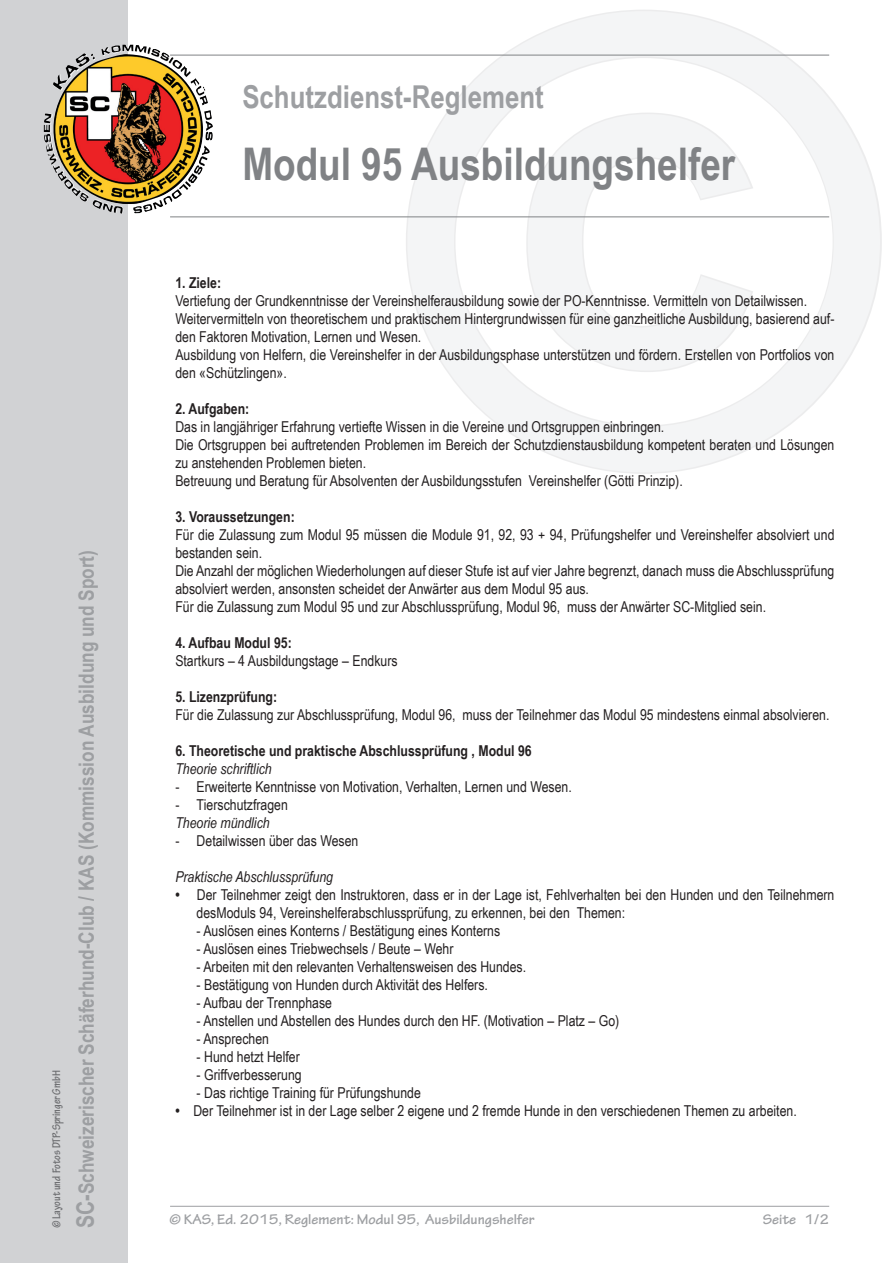
<style>
.page{position:relative;width:893px;height:1263px;background:#fff}
.page>*{position:absolute;margin:0;border:0;box-sizing:border-box;transform-origin:0 0}
.t1{font:700 616.5px "Arial Narrow";color:#e6e7e9;scale:1.25 1}
.t2{font:700 45px "Arial Narrow";color:#808285}
.t3{font:700 31.5px "Arial Narrow";color:#9d9fa2}
.t4{font:700 21px "Arial Narrow";color:#9d9fa2}
.t5{font:15px/18px "Arial Narrow";color:#231f20}
.t6{font:700 15px "Arial Narrow";color:#231f20}
.t7{font:italic 15px "Arial Narrow";color:#231f20}
.t8{font:700 15px "Tekton Pro";color:#9d9fa2}
.t9{font:700 condensed 12px "Tekton Pro";color:#6c6d70}
.s1{font-size:24px}
.s2{font-weight:700}
</style>
<div class="page">
<svg style="left:404px;top:10px;width:478px;height:464px"></svg>
<div style="left:0;top:0;width:128px;height:1263px;background:#d1d2d4"></div>
<img style="left:49px;top:45px;width:156px;height:161px">
<hr style="left:170px;top:1206px;width:659px;height:1px;background:#9d9fa2">
<hr style="left:170px;top:217px;width:659px;height:1px;background:#808285">
<hr style="left:170px;top:55px;width:659px;height:1px;background:#808285">
<p class="t9" style="left:49px;top:1228px;width:159px;rotate:-90deg">© Layout und Fotos DTP-Springer GmbH</p>
<h3 class="t4" style="left:70px;top:1228px;width:680px;rotate:-90deg"><span class="s1">SC-</span>Schweizerischer Schäferhund-Club / KAS (Kommission Ausbildung und Sport)</h3>
<h1 class="t1" style="left:410px;top:-222px;width:374px">©</h1>
<h3 class="t3" style="left:242px;top:73px;width:303px">Schutzdienst-Reglement</h3>
<h2 class="t2" style="left:242px;top:130px;width:494px">Modul 95 Ausbildungshelfer</h2>
<p class="t6" style="left:175px;top:271px;width:47px">1. Ziele:</p>
<p class="t5" style="left:175px;top:291px;width:661px">Vertiefung der Grundkenntnisse der Vereinshelferausbildung sowie der PO-Kenntnisse. Vermitteln von Detailwissen.<br>Weitervermitteln von theoretischem und praktischem Hintergrundwissen für eine ganzheitliche Ausbildung, basierend auf&shy;den Faktoren Motivation, Lernen und Wesen.<br>Ausbildung von Helfern, die Vereinshelfer in der Ausbildungsphase unterstützen und fördern. Erstellen von Portfolios von den «Schützlingen».</p>
<p class="t6" style="left:175px;top:397px;width:76px">2. Aufgaben:</p>
<p class="t5" style="left:175px;top:417px;width:661px">Das in langjähriger Erfahrung vertiefte Wissen in die Vereine und Ortsgruppen einbringen.<br>Die Ortsgruppen bei auftretenden Problemen im Bereich der Schutzdienstausbildung kompetent beraten und Lösungen zu anstehenden Problemen bieten.<br>Betreuung und Beratung für Absolventen der Ausbildungsstufen Vereinshelfer (Götti Prinzip).</p>
<p class="t6" style="left:175px;top:505px;width:121px">3. Voraussetzungen:</p>
<p class="t5" style="left:175px;top:525px;width:661px">Für die Zulassung zum Modul 95 müssen die Module 91, 92, 93 + 94, Prüfungshelfer und Vereinshelfer absolviert und bestanden sein.<br>Die Anzahl der möglichen Wiederholungen auf dieser Stufe ist auf vier Jahre begrenzt, danach muss die Abschlussprüfung absolviert werden, ansonsten scheidet der Anwärter aus dem Modul 95 aus.<br>Für die Zulassung zum Modul 95 und zur Abschlussprüfung, Modul 96, muss der Anwärter SC-Mitglied sein.</p>
<p class="t6" style="left:175px;top:631px;width:118px">4. Aufbau Modul 95:</p>
<p class="t5" style="left:175px;top:651px;width:224px">Startkurs – 4 Ausbildungstage – Endkurs</p>
<p class="t6" style="left:175px;top:685px;width:103px">5. Lizenzprüfung:</p>
<p class="t5" style="left:175px;top:705px;width:656px">Für die Zulassung zur Abschlussprüfung, Modul 96, muss der Teilnehmer das Modul 95 mindestens einmal absolvieren.</p>
<p class="t6" style="left:175px;top:739px;width:358px">6. Theoretische und praktische Abschlussprüfung , Modul 96</p>
<p class="t7" style="left:175px;top:758px;width:98px">Theorie schriftlich</p>
<p class="t5" style="left:175px;top:777px;width:398px">- Erweiterte Kenntnisse von Motivation, Verhalten, Lernen und Wesen.</p>
<p class="t5" style="left:175px;top:795px;width:114px">- Tierschutzfragen</p>
<p class="t7" style="left:175px;top:812px;width:96px">Theorie mündlich</p>
<p class="t5" style="left:175px;top:831px;width:185px">- Detailwissen über das Wesen</p>
<p class="t7" style="left:175px;top:866px;width:159px">Praktische Abschlussprüfung</p>
<p class="t5" style="left:197px;top:885px;width:639px;text-indent:-21px"><span class="s2">•</span> Der Teilnehmer zeigt den Instruktoren, dass er in der Lage ist, Fehlverhalten bei den Hunden und den Teilnehmern desModuls 94, Vereinshelferabschlussprüfung, zu erkennen, bei den Themen:</p>
<p class="t5" style="left:197px;top:921px;width:305px">- Auslösen eines Konterns / Bestätigung eines Konterns</p>
<p class="t5" style="left:197px;top:939px;width:258px">- Auslösen eines Triebwechsels / Beute – Wehr</p>
<p class="t5" style="left:197px;top:957px;width:331px">- Arbeiten mit den relevanten Verhaltensweisen des Hundes.</p>
<p class="t5" style="left:197px;top:975px;width:293px">- Bestätigung von Hunden durch Aktivität des Helfers.</p>
<p class="t5" style="left:197px;top:993px;width:137px">- Aufbau der Trennphase</p>
<p class="t5" style="left:197px;top:1011px;width:424px">- Anstellen und Abstellen des Hundes durch den HF. (Motivation – Platz – Go)</p>
<p class="t5" style="left:197px;top:1029px;width:74px">- Ansprechen</p>
<p class="t5" style="left:197px;top:1047px;width:105px">- Hund hetzt Helfer</p>
<p class="t5" style="left:197px;top:1065px;width:107px">- Griffverbesserung</p>
<p class="t5" style="left:197px;top:1083px;width:226px">- Das richtige Training für Prüfungshunde</p>
<p class="t5" style="left:175px;top:1101px;width:623px"><span class="s2">•</span> Der Teilnehmer ist in der Lage selber 2 eigene und 2 fremde Hunde in den verschiedenen Themen zu arbeiten.</p>
<p class="t8" style="left:169px;top:1211px;width:367px">© KAS, Ed. 2015, Reglement: Modul 95, Ausbildungshelfer</p>
<p class="t8" style="left:763px;top:1211px;width:68px">Seite 1/2</p>
</div>
